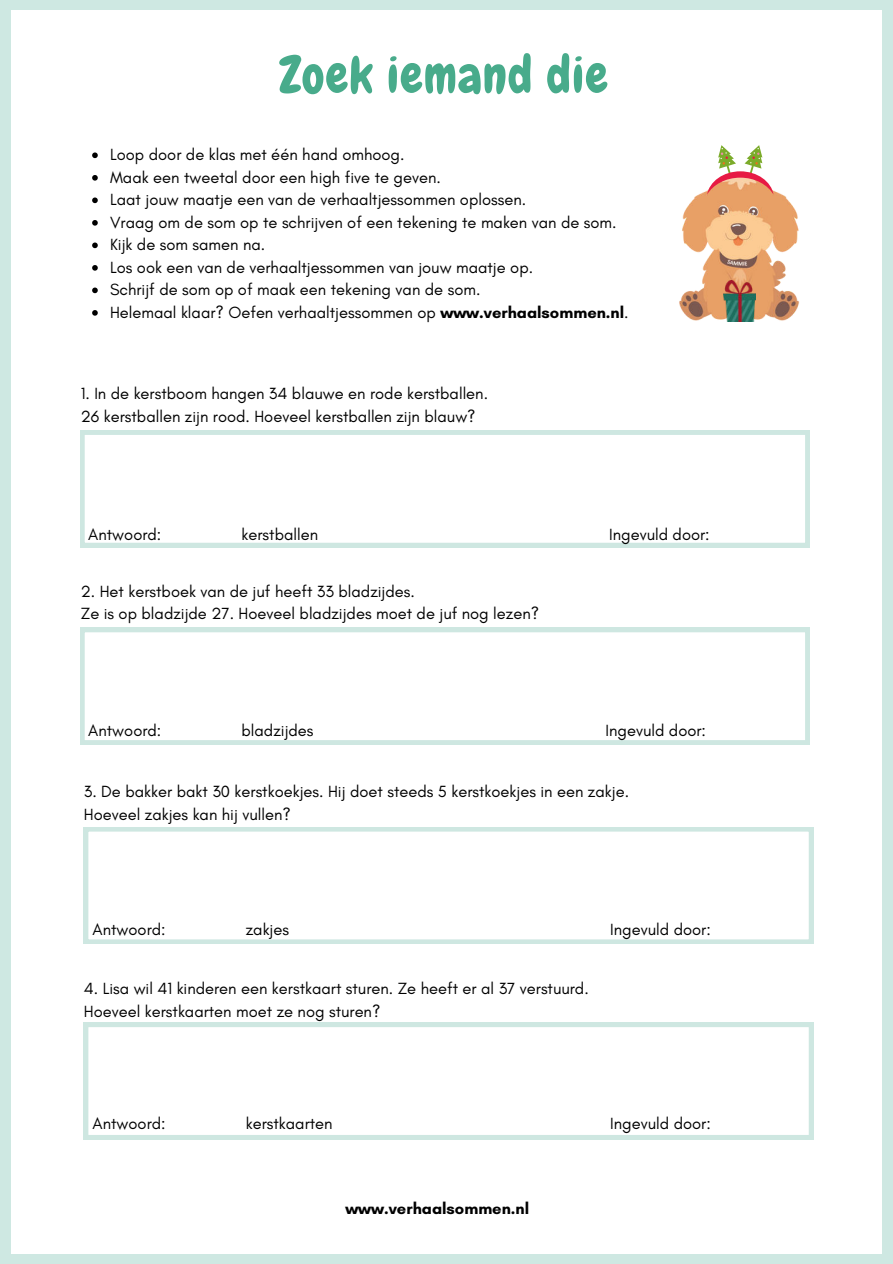
<style>
.page{position:relative;width:893px;height:1264px;background:#fff}
.page>*{position:absolute;margin:0;border:0;box-sizing:border-box;transform-origin:0 0}
.t1{font:50.7px "Chewy";letter-spacing:.02em;color:#48ab8b}
.t2{font:16.5px/22.5px "Glacial Indifference";color:#000}
.t3{font:700 16.5px "Glacial Indifference";color:#000}
.s1{font-weight:700}
</style>
<div class="page">
<div style="left:0;top:0;width:892px;height:1263px;background:linear-gradient(to right,#cee8e2,#cee8e2)"></div>
<div style="left:11px;top:10px;width:870px;height:1243px;background:#fff"></div>
<svg style="left:80px;top:430px;width:729px;height:117px"></svg>
<svg style="left:80px;top:627px;width:729px;height:117px"></svg>
<svg style="left:84px;top:827px;width:729px;height:116px"></svg>
<svg style="left:84px;top:1022px;width:729px;height:117px"></svg>
<img style="left:679px;top:190px;width:121px;height:131px">
<svg style="left:707px;top:145px;width:66px;height:50px"></svg>
<img style="left:723px;top:280px;width:32px;height:42px">
<svg style="left:92px;top:152px;width:6px;height:6px"></svg>
<svg style="left:92px;top:175px;width:6px;height:6px"></svg>
<svg style="left:92px;top:197px;width:6px;height:6px"></svg>
<svg style="left:92px;top:220px;width:6px;height:6px"></svg>
<svg style="left:92px;top:242px;width:6px;height:6px"></svg>
<svg style="left:92px;top:265px;width:6px;height:6px"></svg>
<svg style="left:92px;top:287px;width:6px;height:6px"></svg>
<svg style="left:92px;top:310px;width:6px;height:6px"></svg>
<h1 class="t1" style="left:279px;top:43px;width:330px">Zoek iemand die</h1>
<p class="t2" style="left:110px;top:144px;width:520px">Loop door de klas met één hand omhoog.<br>Maak een tweetal door een high five te geven.<br>Laat jouw maatje een van de verhaaltjessommen oplossen.<br>Vraag om de som op te schrijven of een tekening te maken van de som.<br>Kijk de som samen na.<br>Los ook een van de verhaaltjessommen van jouw maatje op.<br>Schrijf de som op of maak een tekening van de som.<br>Helemaal klaar? Oefen verhaaltjessommen op <span class="s1">www.verhaalsommen.nl</span>.</p>
<p class="t2" style="left:81px;top:383px;width:409px">1. In de kerstboom hangen 34 blauwe en rode kerstballen.<br>26 kerstballen zijn rood. Hoeveel kerstballen zijn blauw?</p>
<p class="t2" style="left:88px;top:523px;width:74px">Antwoord:</p>
<p class="t2" style="left:241px;top:523px;width:78px">kerstballen</p>
<p class="t2" style="left:81px;top:580px;width:460px">2. Het kerstboek van de juf heeft 33 bladzijdes.<br>Ze is op bladzijde 27. Hoeveel bladzijdes moet de juf nog lezen?</p>
<p class="t2" style="left:609px;top:523px;width:102px">Ingevuld door:</p>
<p class="t2" style="left:88px;top:719px;width:74px">Antwoord:</p>
<p class="t2" style="left:241px;top:719px;width:73px">bladzijdes</p>
<p class="t2" style="left:605px;top:719px;width:102px">Ingevuld door:</p>
<p class="t2" style="left:84px;top:780px;width:546px">3. De bakker bakt 30 kerstkoekjes. Hij doet steeds 5 kerstkoekjes in een zakje.<br>Hoeveel zakjes kan hij vullen?</p>
<p class="t2" style="left:93px;top:918px;width:74px">Antwoord:</p>
<p class="t2" style="left:246px;top:918px;width:45px">zakjes</p>
<p class="t2" style="left:610px;top:918px;width:102px">Ingevuld door:</p>
<p class="t2" style="left:84px;top:977px;width:506px">4. Lisa wil 41 kinderen een kerstkaart sturen. Ze heeft er al 37 verstuurd.<br>Hoeveel kerstkaarten moet ze nog sturen?</p>
<p class="t2" style="left:93px;top:1112px;width:74px">Antwoord:</p>
<p class="t2" style="left:246px;top:1112px;width:88px">kerstkaarten</p>
<p class="t2" style="left:610px;top:1112px;width:102px">Ingevuld door:</p>
<p class="t3" style="left:345px;top:1198px;width:185px">www.verhaalsommen.nl</p>
</div>
